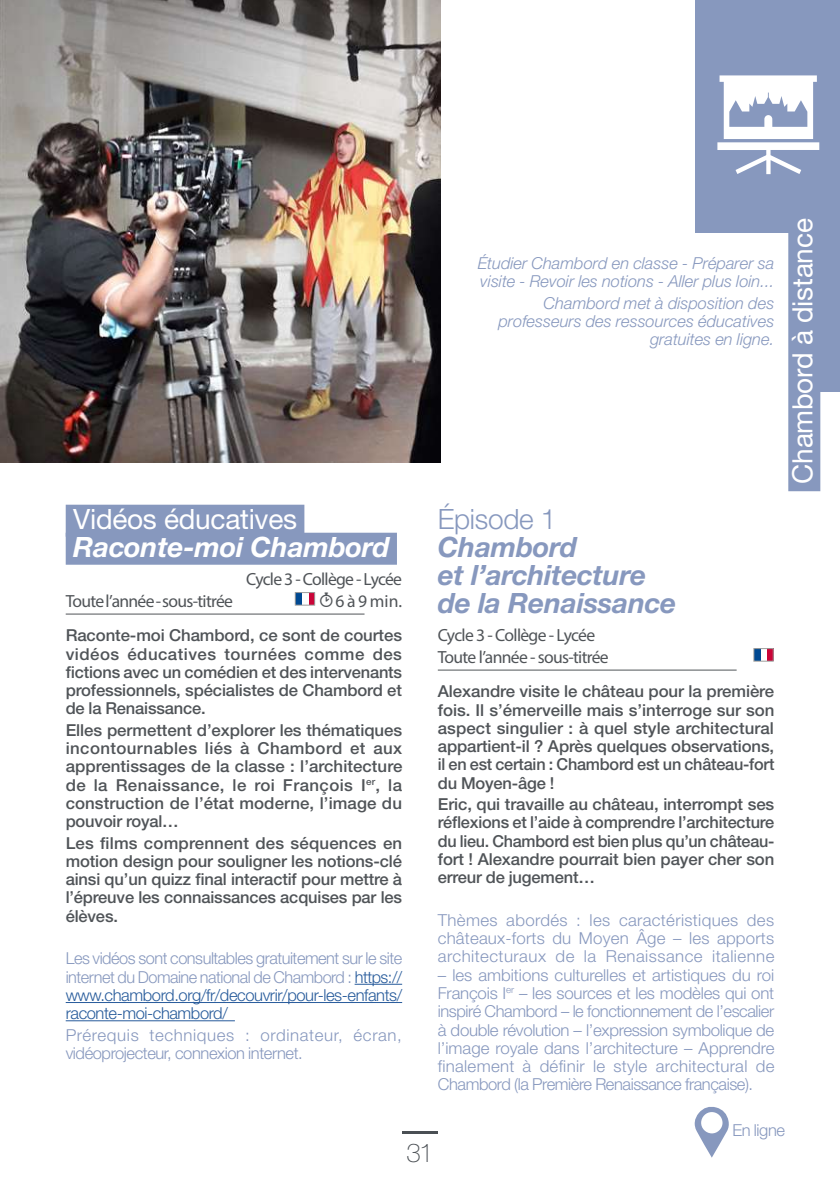
<style>
.page{position:relative;width:840px;height:1191px;background:#fff}
.page>*{position:absolute;margin:0;border:0;box-sizing:border-box;transform-origin:0 0}
.t1{font:italic 700 28px/28px "Helvetica Neue LT Pro";letter-spacing:-.01em;color:#8798be}
.t2{font:28px "Helvetica Neue LT Pro";letter-spacing:-.01em;color:#fff}
.t3{font:italic 700 28px "Helvetica Neue LT Pro";letter-spacing:-.01em;color:#fff}
.t4{font:300 28px "Helvetica Neue LT Std";letter-spacing:-.01em;color:#8798be}
.t5{font:100 26px "Helvetica Neue LT Std";color:#4a4f54}
.t6{font:17.6px/22px "Myriad Pro";letter-spacing:-.04em;color:#505458}
.t7{font:500 16.4px/18.2px "Helvetica Neue LT Std";letter-spacing:-.01em;color:#505458;text-align:justify}
.t8{font:300 16.4px/18.2px "Helvetica Neue LT Std";letter-spacing:-.025em;color:#8798be;text-align:justify}
.t9{font:italic 300 16.4px/18.2px "Helvetica Neue LT Std";color:#8798be}
.t10{font:300 16.4px/18.2px "Helvetica Neue LT Std";letter-spacing:.02em;color:#8798be}
.s1{color:#275b9b}
</style>
<div class="page">
<hr style="left:402px;top:1131px;width:35px;height:2px;background:#4a4f54">
<div style="left:766px;top:648px;width:6px;height:13px;background:#ca0538"></div>
<svg style="left:759px;top:650px;width:2px;height:9px"></svg>
<div style="left:753px;top:648px;width:6px;height:13px;background:#004992"></div>
<div style="left:753px;top:648px;width:20px;height:13px;border:1px solid #9d9d9c"></div>
<hr style="left:437px;top:669px;width:299px;height:1px;background:#505458">
<div style="left:66px;top:505px;width:238px;height:32px;background:#8798be"></div>
<div style="left:66px;top:533px;width:331px;height:32px;background:#8798be"></div>
<hr style="left:354px;top:983px;width:48px;height:1px;background:#275b9b">
<hr style="left:66px;top:1002px;width:336px;height:1px;background:#275b9b">
<hr style="left:66px;top:1020px;width:169px;height:1px;background:#275b9b">
<div style="left:308px;top:592px;width:6px;height:13px;background:#ca0538"></div>
<div style="left:295px;top:592px;width:6px;height:13px;background:#004992"></div>
<div style="left:295px;top:592px;width:19px;height:13px;border:1px solid #9d9d9c"></div>
<hr style="left:66px;top:613px;width:298px;height:1px;background:#505458">
<div style="left:818px;top:159px;width:21px;height:233px;background:#8798be"></div>
<div style="left:695px;top:0;width:144px;height:233px;background:#8798be"></div>
<svg style="left:717px;top:75px;width:101px;height:99px"></svg>
<div style="left:787px;top:218px;width:32px;height:273px;background:#8798be"></div>
<img style="left:0;top:0;width:440px;height:462px">
<svg style="left:694px;top:1107px;width:34px;height:50px"></svg>
<h1 class="t2" style="left:73px;top:502px;width:225px">Vidéos éducatives</h1>
<h1 class="t3" style="left:73px;top:529px;width:318px">Raconte-moi Chambord</h1>
<p class="t6" style="left:246px;top:567px;width:157px">Cycle 3 - Collège - Lycée</p>
<p class="t6" style="left:66px;top:589px;width:169px">Toute l’année - sous-titrée</p>
<p class="t6" style="left:335px;top:589px;width:68px">6 à 9 min.</p>
<p class="t7" style="left:66px;top:626px;width:338px">Raconte-moi Chambord, ce sont de courtes vidéos éducatives tournées comme des fictions avec un comédien et des intervenants professionnels, spécialistes de Chambord et de la Renaissance.</p>
<p class="t7" style="left:66px;top:720px;width:338px">Elles permettent d’explorer les thématiques incontournables liés à Chambord et aux apprentissages de la classe : l’architecture de la Renaissance, le roi François I<sup>er</sup>, la construction de l’état moderne, l’image du pouvoir royal…</p>
<p class="t7" style="left:66px;top:833px;width:338px">Les films comprennent des séquences en motion design pour souligner les notions-clé ainsi qu’un quizz final interactif pour mettre à l’épreuve les connaissances acquises par les élèves.</p>
<p class="t8" style="left:66px;top:949px;width:338px">Les vidéos sont consultables gratuitement sur le site internet du Domaine national de Chambord : <span class="s1">https:// www.chambord.org/fr/decouvrir/pour-les-enfants/ raconte-moi-chambord/</span></p>
<p class="t10" style="left:66px;top:1025px;width:337px">Prérequis techniques : ordinateur, écran, vidéoprojecteur, connexion internet.</p>
<p class="t9" style="left:477px;top:254px;width:298px">Étudier Chambord en classe - Préparer sa visite - Revoir les notions - Aller plus loin...</p>
<p class="t9" style="left:498px;top:293px;width:277px;text-align:right">Chambord met à disposition des professeurs des ressources éducatives gratuites en ligne.</p>
<h1 class="t4" style="left:437px;top:501px;width:120px">Épisode 1</h1>
<h1 class="t1" style="left:437px;top:532px;width:240px">Chambord<br>et l’architecture de la Renaissance</h1>
<p class="t6" style="left:437px;top:623px;width:172px">Cycle 3 - Collège - Lycée<br>Toute l’année - sous-titrée</p>
<p class="t7" style="left:437px;top:682px;width:338px">Alexandre visite le château pour la première fois. Il s’émerveille mais s’interroge sur son aspect singulier : à quel style architectural appartient-il ? Après quelques observations, il en est certain : Chambord est un château-fort du Moyen-âge !</p>
<p class="t7" style="left:437px;top:795px;width:338px">Eric, qui travaille au château, interrompt ses réflexions et l’aide à comprendre l’architecture du lieu. Chambord est bien plus qu’un château&shy;fort ! Alexandre pourrait bien payer cher son erreur de jugement…</p>
<p class="t8" style="left:437px;top:910px;width:338px">Thèmes abordés : les caractéristiques des châteaux-forts du Moyen Âge – les apports architecturaux de la Renaissance italienne</p>
<p class="t8" style="left:437px;top:965px;width:338px">– les ambitions culturelles et artistiques du roi François I<sup>er</sup> – les sources et les modèles qui ont inspiré Chambord – le fonctionnement de l’escalier à double révolution – l’expression symbolique de l’image royale dans l’architecture – Apprendre finalement à définir le style architectural de Chambord (la Première Renaissance française).</p>
<h1 class="t2" style="left:785px;top:484px;width:267px;rotate:-90deg">Chambord à distance</h1>
<h2 class="t5" style="left:406px;top:1138px;width:29px">31</h2>
<p class="t8" style="left:732px;top:1121px;width:54px">En ligne</p>
</div>
